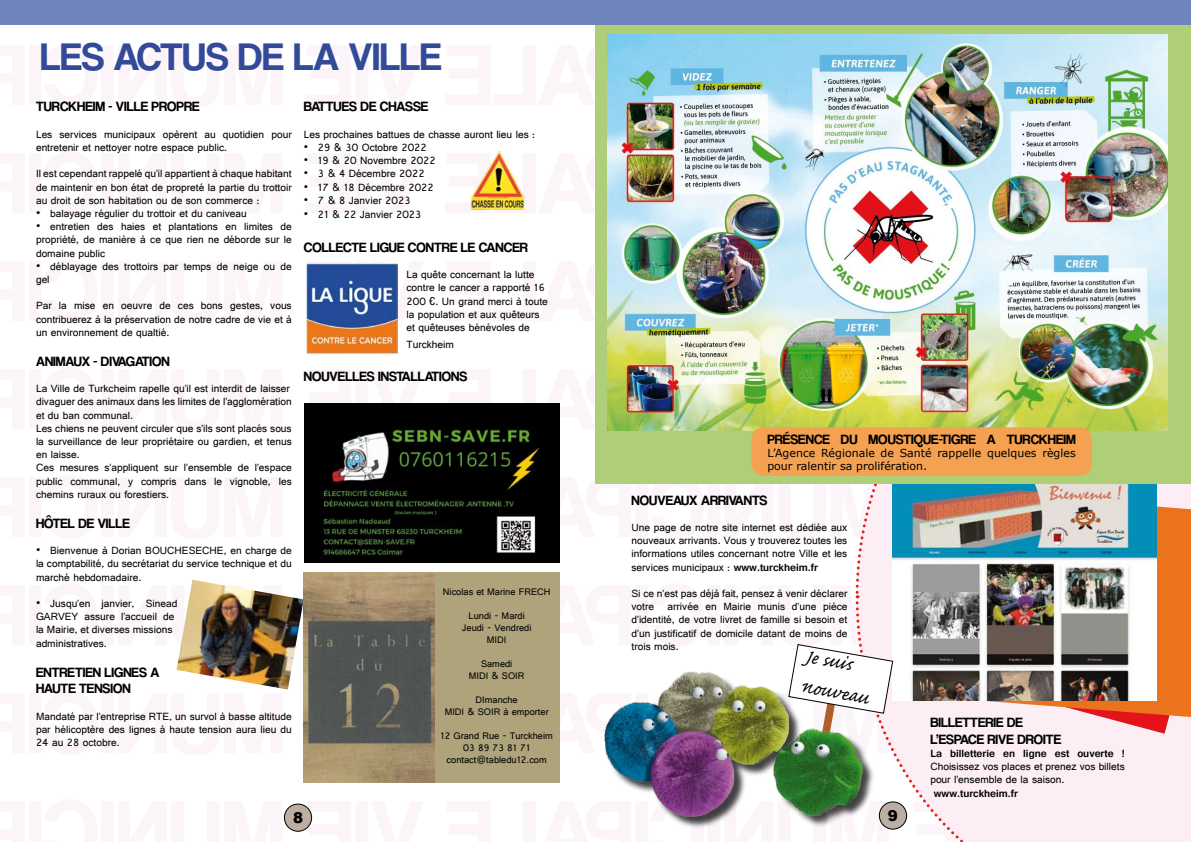
<style>
.page{position:relative;width:1191px;height:842px;background:#fff}
.page>*{position:absolute;margin:0;border:0;box-sizing:border-box;transform-origin:0 0}
.t1{font:40px "Coolvetica Rg";color:#324a97}
.t2{font:25px/30px "Caflisch Script Pro";color:#000}
.t3{font:14px/16.8px "Coolvetica Rg";color:#000}
.t4{font:11px/13.2px "Gautami";color:#000}
.t5{font:11px/13.2px "Verdana";color:#000}
.t6{font:700 11px "Gautami";color:#000}
.t7{font:10px/12px "Gautami";color:#000;text-align:center}
.s1{font-weight:700}
</style>
<div class="page">
<svg style="left:445px;top:46px;width:150px;height:59px"></svg>
<svg style="left:0;top:44px;width:422px;height:63px"></svg>
<svg style="left:445px;top:154px;width:150px;height:59px"></svg>
<svg style="left:0;top:152px;width:422px;height:63px"></svg>
<svg style="left:445px;top:262px;width:150px;height:59px"></svg>
<svg style="left:0;top:260px;width:422px;height:63px"></svg>
<svg style="left:447px;top:370px;width:148px;height:61px"></svg>
<svg style="left:0;top:368px;width:422px;height:63px"></svg>
<svg style="left:559px;top:475px;width:295px;height:64px"></svg>
<svg style="left:0;top:476px;width:282px;height:63px"></svg>
<svg style="left:0;top:584px;width:176px;height:63px"></svg>
<svg style="left:0;top:691px;width:304px;height:64px"></svg>
<svg style="left:0;top:800px;width:422px;height:42px"></svg>
<div style="left:284px;top:804px;width:27px;height:27px;background:#bdaea3;border-radius:50%"></div>
<div style="left:284px;top:803px;width:28px;height:29px;border:1px solid #000;border-radius:50%"></div>
<div style="left:304px;top:403px;width:255px;height:160px;background:#000"></div>
<img style="left:319px;top:426px;width:221px;height:133px">
<img style="left:463px;top:151px;width:69px;height:62px">
<img style="left:307px;top:264px;width:90px;height:90px">
<svg style="left:854px;top:484px;width:38px;height:99px"></svg>
<div style="left:1029px;top:734px;width:22px;height:108px;background:#fceef4"></div>
<div style="left:1051px;top:484px;width:140px;height:358px;background:#fceef4"></div>
<svg style="left:1029px;top:718px;width:162px;height:16px;background:#f7c4ca"></svg>
<svg style="left:1029px;top:488px;width:162px;height:230px;background:#ec7f3b"></svg>
<img style="left:892px;top:484px;width:265px;height:216px">
<div style="left:595px;top:17px;width:596px;height:467px;background:#afce78"></div>
<img style="left:607px;top:35px;width:560px;height:395px">
<div style="left:751px;top:427px;width:340px;height:49px;background:#f4a152;border-radius:12px"></div>
<div style="left:0;top:0;width:1191px;height:24px;background:#6f83bc"></div>
<svg style="left:447px;top:583px;width:582px;height:259px"></svg>
<img style="left:559px;top:623px;width:268px;height:208px">
<div style="left:774px;top:730px;width:101px;height:98px;background:#000;opacity:.75"></div>
<img style="left:763px;top:720px;width:109px;height:95px">
<img style="left:176px;top:580px;width:128px;height:109px">
<div style="left:421px;top:572px;width:138px;height:211px;background:#aea37a"></div>
<img style="left:304px;top:572px;width:130px;height:211px">
<h1 class="t1" style="left:40px;top:33px;width:402px">LES ACTUS DE LA VILLE</h1>
<p class="t3" style="left:36px;top:98px;width:165px">TURCKHEIM - VILLE PROPRE</p>
<p class="t4" style="left:36px;top:127px;width:257px">Les services municipaux opèrent au quotidien pour entretenir et nettoyer notre espace public.</p>
<p class="t4" style="left:36px;top:167px;width:257px">Il est cependant rappelé qu’il appartient à chaque habitant</p>
<p class="t4" style="left:36px;top:180px;width:257px">de maintenir en bon état de propreté la partie du trottoir</p>
<p class="t4" style="left:36px;top:193px;width:225px">au droit de son habitation ou de son commerce :</p>
<p class="t4" style="left:50px;top:207px;width:198px">balayage régulier du trottoir et du caniveau</p>
<p class="t4" style="left:50px;top:220px;width:243px">entretien des haies et plantations en limites de</p>
<p class="t4" style="left:36px;top:233px;width:257px">propriété, de manière à ce que rien ne déborde sur le</p>
<p class="t4" style="left:36px;top:246px;width:71px">domaine public</p>
<p class="t4" style="left:50px;top:259px;width:243px">déblayage des trottoirs par temps de neige ou de</p>
<p class="t4" style="left:36px;top:273px;width:15px">gel</p>
<p class="t4" style="left:36px;top:299px;width:257px;text-align:justify">Par la mise en oeuvre de ces bons gestes, vous contribuerez à la préservation de notre cadre de vie et à un environnement de qualtié.</p>
<p class="t3" style="left:36px;top:352px;width:135px">ANIMAUX - DIVAGATION</p>
<p class="t4" style="left:36px;top:382px;width:257px">La Ville de Turkcheim rapelle qu’il est interdit de laisser divaguer des animaux dans les limites de l’agglomération et du ban communal.<br>Les chiens ne peuvent circuler que s’ils sont placés sous la surveillance de leur propriétaire ou gardien, et tenus en laisse.<br>Ces mesures s’appliquent sur l’ensemble de l’espace public communal, y compris dans le vignoble, les chemins ruraux ou forestiers.</p>
<p class="t3" style="left:36px;top:514px;width:96px">HÔTEL DE VILLE</p>
<p class="t4" style="left:36px;top:544px;width:257px;text-align:justify;text-indent:14px">Bienvenue à Dorian BOUCHESECHE, en charge de la comptabilité, du secrétariat du service technique et du marché hebdomadaire.</p>
<p class="t4" style="left:36px;top:597px;width:143px;text-indent:14px">Jusqu’en janvier, Sinead<br>GARVEY assure l’accueil de la Mairie, et diverses missions administratives.</p>
<p class="t3" style="left:36px;top:663px;width:125px">ENTRETIEN LIGNES A<br>HAUTE TENSION</p>
<p class="t4" style="left:36px;top:709px;width:257px;text-align:justify">Mandaté par l’entreprise RTE, un survol à basse altitude par hélicoptère des lignes à haute tension aura lieu du 24 au 28 octobre.</p>
<p class="t4" style="left:36px;top:207px;width:6px">• •</p>
<p class="t4" style="left:36px;top:259px;width:6px">•</p>
<p class="t4" style="left:36px;top:544px;width:6px">•</p>
<p class="t4" style="left:36px;top:597px;width:6px">•</p>
<p class="t3" style="left:304px;top:98px;width:126px">BATTUES DE CHASSE</p>
<p class="t4" style="left:318px;top:127px;width:219px;text-indent:-14px">Les prochaines battues de chasse auront lieu les :<br>29 &amp; 30 Octobre 2022<br>19 &amp; 20 Novembre 2022<br>3 &amp; 4 Décembre 2022<br>17 &amp; 18 Décembre 2022<br>7 &amp; 8 Janvier 2023</p>
<p class="t4" style="left:318px;top:208px;width:105px">21 &amp; 22 Janvier 2023</p>
<p class="t3" style="left:304px;top:238px;width:226px">COLLECTE LIGUE CONTRE LE CANCER</p>
<p class="t4" style="left:406px;top:268px;width:143px">La quête concernant la lutte contre le cancer a rapporté 16<br>200 €. Un grand merci à toute la population et aux quêteurs et quêteuses bénévoles de</p>
<p class="t4" style="left:406px;top:337px;width:49px">Turckheim</p>
<p class="t3" style="left:304px;top:368px;width:165px">NOUVELLES INSTALLATIONS</p>
<p class="t4" style="left:304px;top:141px;width:6px;text-align:justify">• • • • •</p>
<p class="t4" style="left:304px;top:208px;width:6px">•</p>
<p class="t7" style="left:443px;top:586px;width:109px">Nicolas et Marine FRECH</p>
<p class="t7" style="left:462px;top:610px;width:71px">Lundi - Mardi<br>Jeudi - Vendredi<br>MIDI</p>
<p class="t7" style="left:469px;top:658px;width:57px">Samedi<br>MIDI &amp; SOIR</p>
<p class="t7" style="left:445px;top:694px;width:106px">DImanche<br>MIDI &amp; SOIR à emporter</p>
<p class="t7" style="left:440px;top:730px;width:114px">12 Grand Rue - Turckheim<br>03 89 73 81 71 contact@tabledu12.com</p>
<p class="t3" style="left:767px;top:430px;width:310px">PRÉSENCE DU MOUSTIQUE-TIGRE A TURCKHEIM</p>
<p class="t5" style="left:767px;top:446px;width:310px">L’Agence Régionale de Santé rappelle quelques règles pour ralentir sa prolifération.</p>
<p class="t3" style="left:631px;top:491px;width:137px">NOUVEAUX ARRIVANTS</p>
<p class="t4" style="left:631px;top:521px;width:217px;text-align:justify">Une page de notre site internet est dédiée aux nouveaux arrivants. Vous y trouverez toutes les informations utiles concernant notre Ville et les services municipaux : <span class="s1">www.turckheim.fr</span></p>
<p class="t4" style="left:631px;top:587px;width:217px;text-align:justify">Si ce n’est pas déjà fait, pensez à venir déclarer votre arrivée en Mairie munis d’une pièce d’identité, de votre livret de famille si besoin et d’un justificatif de domicile datant de moins de trois mois.</p>
<h2 class="t2" style="left:808px;top:644px;width:71px;rotate:10deg">Je suis nouveau</h2>
<p class="t3" style="left:930px;top:714px;width:132px">BILLETTERIE DE<br>L’ESPACE RIVE DROITE</p>
<p class="t6" style="left:930px;top:747px;width:196px">La billetterie en ligne est ouverte !</p>
<p class="t4" style="left:930px;top:760px;width:196px">Choisissez vos places et prenez vos billets pour l’ensemble de la saison.</p>
<p class="t6" style="left:933px;top:786px;width:86px">www.turckheim.fr</p>
</div>
